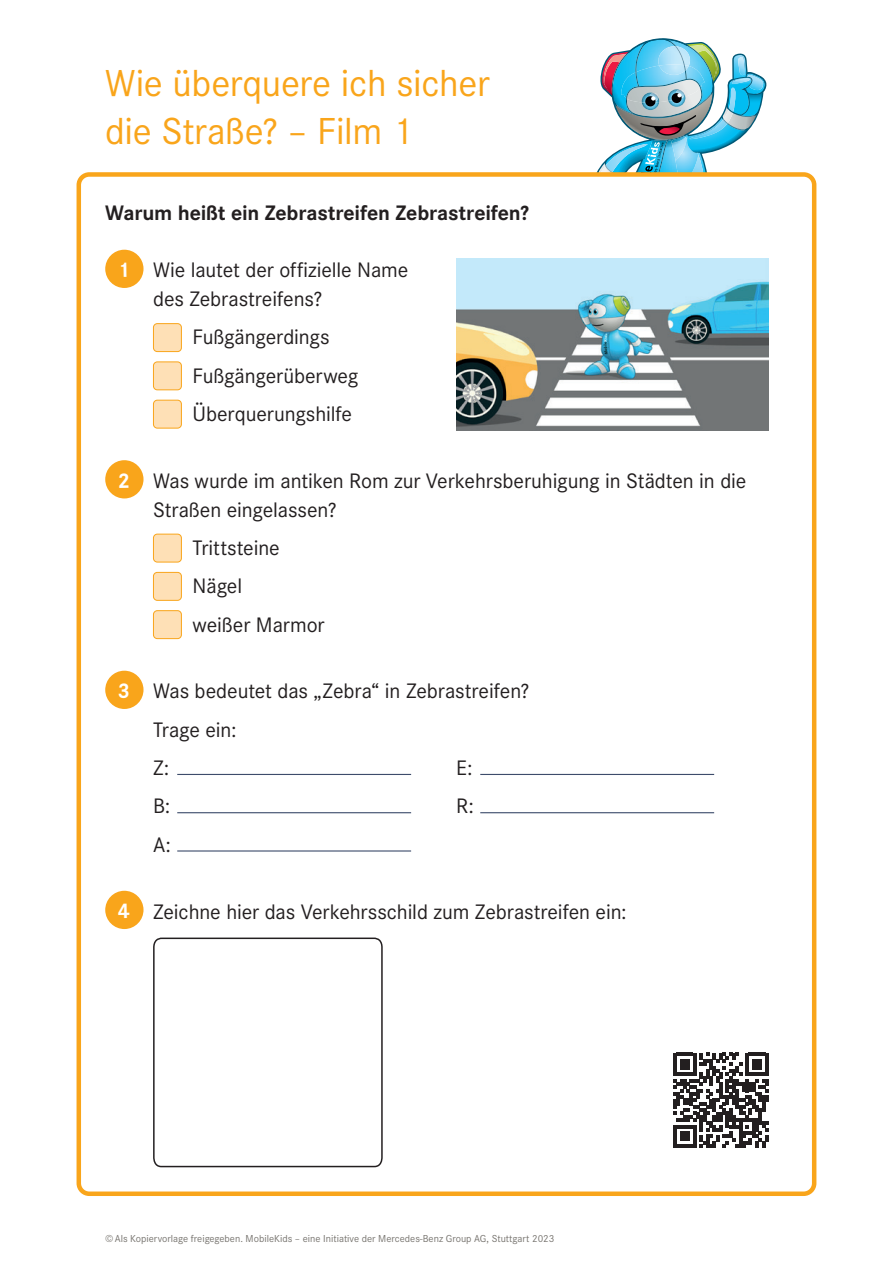
<style>
.page{position:relative;width:893px;height:1263px;background:#fff}
.page>*{position:absolute;margin:0;border:0;box-sizing:border-box;transform-origin:0 0}
.t1{font:39px/47.8px "Corporate STOT";letter-spacing:-.01em;color:#f9a51b}
.t2{font:21.75px/38.2px "Corporate STOT";letter-spacing:-.005em;color:#231f20}
.t3{font:700 21.75px "Corporate STOT";letter-spacing:-.01em;color:#231f20}
.t4{font:10.5px "Corporate STOT";color:#77746f}
</style>
<div class="page">
<img style="left:597px;top:38px;width:169px;height:134px">
<div style="left:77px;top:172px;width:739px;height:1024px;border:4px solid #f9a51b;border-radius:11px"></div>
<div style="left:105px;top:249px;width:39px;height:39px;background:#f9a51b;border-radius:50%"></div>
<div style="left:153px;top:324px;width:28px;height:28px;background:#fee0b6;border-radius:4px"></div>
<div style="left:153px;top:323px;width:29px;height:29px;border:1px solid #f9a51b;border-radius:4px"></div>
<div style="left:153px;top:362px;width:28px;height:28px;background:#fee0b6;border-radius:4px"></div>
<div style="left:153px;top:361px;width:29px;height:29px;border:1px solid #f9a51b;border-radius:4px"></div>
<div style="left:153px;top:400px;width:28px;height:28px;background:#fee0b6;border-radius:4px"></div>
<div style="left:153px;top:400px;width:29px;height:28px;border:1px solid #f9a51b;border-radius:4px"></div>
<div style="left:105px;top:460px;width:39px;height:39px;background:#f9a51b;border-radius:50%"></div>
<div style="left:153px;top:534px;width:28px;height:28px;background:#fee0b6;border-radius:4px"></div>
<div style="left:153px;top:534px;width:29px;height:28px;border:1px solid #f9a51b;border-radius:4px"></div>
<div style="left:153px;top:572px;width:28px;height:28px;background:#fee0b6;border-radius:4px"></div>
<div style="left:153px;top:572px;width:29px;height:29px;border:1px solid #f9a51b;border-radius:4px"></div>
<div style="left:153px;top:611px;width:28px;height:28px;background:#fee0b6;border-radius:4px"></div>
<div style="left:153px;top:610px;width:29px;height:29px;border:1px solid #f9a51b;border-radius:4px"></div>
<div style="left:105px;top:670px;width:39px;height:39px;background:#f9a51b;border-radius:50%"></div>
<hr style="left:177px;top:774px;width:234px;height:1px;background:#3d4c6b">
<hr style="left:480px;top:774px;width:234px;height:1px;background:#3d4c6b">
<hr style="left:177px;top:812px;width:234px;height:1px;background:#3d4c6b">
<hr style="left:480px;top:812px;width:234px;height:1px;background:#3d4c6b">
<hr style="left:177px;top:850px;width:234px;height:1px;background:#3d4c6b">
<div style="left:105px;top:890px;width:39px;height:39px;background:#f9a51b;border-radius:50%"></div>
<svg style="left:153px;top:937px;width:230px;height:231px"></svg>
<svg style="left:673px;top:1053px;width:95px;height:95px"></svg>
<img style="left:456px;top:258px;width:313px;height:173px">
<h1 class="t1" style="left:105px;top:59px;width:386px">Wie überquere ich sicher die Straße? – Film 1</h1>
<p class="t3" style="left:105px;top:200px;width:425px">Warum heißt ein Zebrastreifen Zebrastreifen?</p>
<p class="t2" style="left:153px;top:256px;width:257px;line-height:28.7px">Wie lautet der offizielle Name des Zebrastreifens?</p>
<p class="t2" style="left:193px;top:318px;width:167px">Fußgängerdings<br>Fußgängerüberweg<br>Überquerungshilfe</p>
<p class="t2" style="left:153px;top:467px;width:595px;line-height:28.7px">Was wurde im antiken Rom zur Verkehrsberuhigung in Städten in die<br>Straßen eingelassen?</p>
<p class="t2" style="left:193px;top:529px;width:134px">Trittsteine<br>Nägel<br>weißer Marmor</p>
<p class="t2" style="left:153px;top:672px;width:378px">Was bedeutet das „Zebra“ in Zebrastreifen?<br>Trage ein:<br>Z:</p>
<p class="t2" style="left:456px;top:749px;width:18px">E:</p>
<p class="t2" style="left:153px;top:787px;width:19px">B:</p>
<p class="t2" style="left:456px;top:787px;width:19px">R:</p>
<p class="t2" style="left:153px;top:825px;width:19px">A:</p>
<p class="t2" style="left:153px;top:892px;width:475px">Zeichne hier das Verkehrsschild zum Zebrastreifen ein:</p>
<p class="t4" style="left:105px;top:1233px;width:451px">© Als Kopiervorlage freigegeben. MobileKids – eine Initiative der Mercedes-Benz Group AG, Stuttgart 2023</p>
</div>
